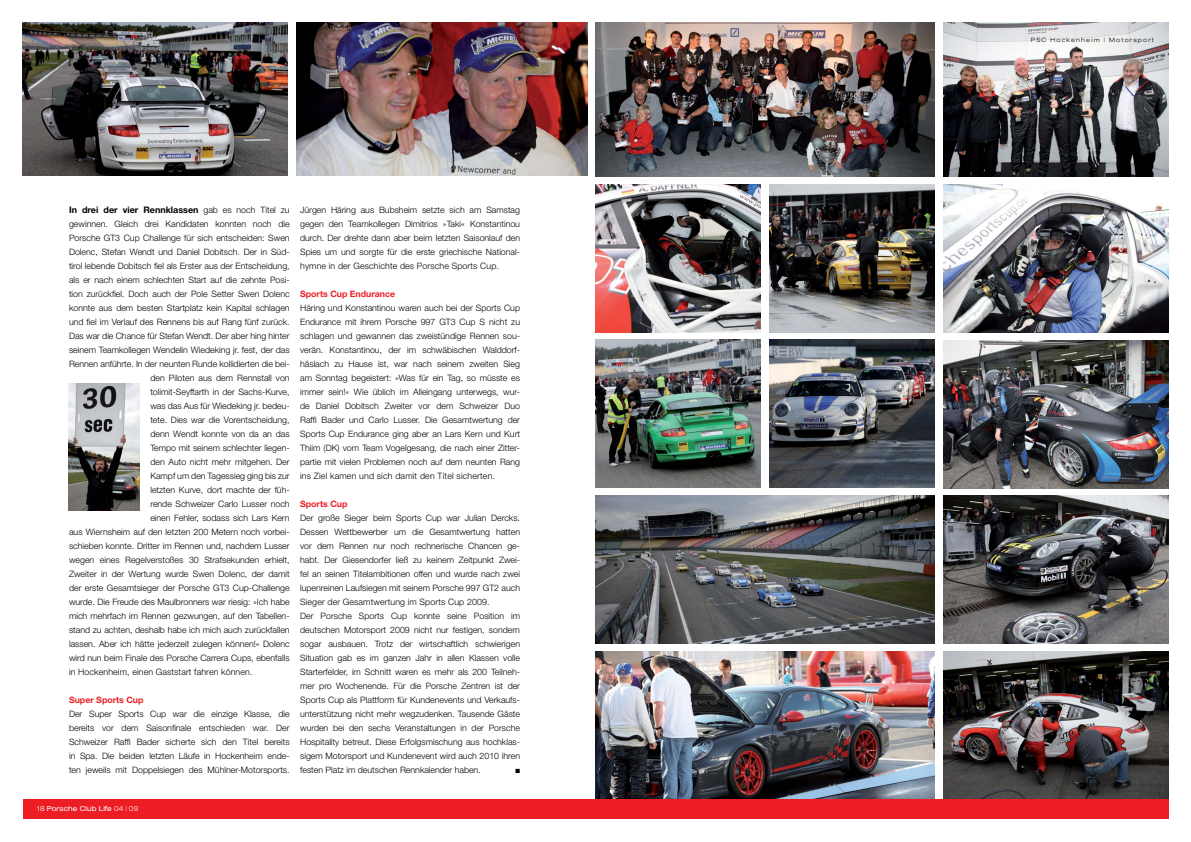
<style>
.page{position:relative;width:1191px;height:842px;background:#fff}
.page>*{position:absolute;margin:0;border:0;box-sizing:border-box;transform-origin:0 0}
.t1{font:700 9px "Helvetica Neue";color:#000}
.t2{font:300 8.8px/14px "Helvetica Neue";color:#000;text-align:justify}
.t3{font:700 8.8px "Helvetica Neue";color:#ed1d24}
.t4{font:expanded 7px "Helvetica Neue";letter-spacing:.005em;color:#fff}
.t5{font:300 expanded 6px "Helvetica Neue";letter-spacing:.2em;color:#000}
.t6{font:6px "Zapf Dingbats ITC";color:#000}
.s1{font-weight:300;font-size:8.8px}
.s2{font-weight:300}
</style>
<div class="page">
<img style="left:595px;top:23px;width:339px;height:153px">
<img style="left:943px;top:23px;width:225px;height:153px">
<img style="left:595px;top:185px;width:165px;height:147px">
<img style="left:769px;top:185px;width:165px;height:147px">
<img style="left:595px;top:340px;width:165px;height:147px">
<img style="left:769px;top:340px;width:165px;height:147px">
<img style="left:943px;top:185px;width:225px;height:147px">
<img style="left:943px;top:341px;width:225px;height:147px">
<img style="left:943px;top:496px;width:225px;height:147px">
<img style="left:595px;top:496px;width:339px;height:147px">
<img style="left:595px;top:652px;width:339px;height:147px">
<img style="left:943px;top:652px;width:225px;height:147px">
<img style="left:68px;top:383px;width:71px;height:127px">
<img style="left:23px;top:23px;width:265px;height:153px">
<img style="left:296px;top:23px;width:291px;height:153px">
<div style="left:23px;top:799px;width:1145px;height:20px;background:#ed1d24"></div>
<p class="t1" style="left:69px;top:204px;width:222px">In drei der vier Rennklassen <span class="s1">gab es noch Titel zu</span></p>
<p class="t2" style="left:69px;top:216px;width:222px">gewinnen. Gleich drei Kandidaten konnten noch die</p>
<p class="t2" style="left:69px;top:230px;width:222px">Porsche GT3 Cup Challenge für sich entscheiden: Swen</p>
<p class="t2" style="left:69px;top:244px;width:222px">Dolenc, Stefan Wendt und Daniel Dobitsch. Der in Süd-</p>
<p class="t2" style="left:69px;top:258px;width:222px">tirol lebende Dobitsch fiel als Erster aus der Entscheidung,</p>
<p class="t2" style="left:69px;top:272px;width:222px">als er nach einem schlechten Start auf die zehnte Posi-</p>
<p class="t2" style="left:69px;top:286px;width:222px">tion zurückfiel. Doch auch der Pole Setter Swen Dolenc</p>
<p class="t2" style="left:69px;top:300px;width:222px">konnte aus dem besten Startplatz kein Kapital schlagen</p>
<p class="t2" style="left:69px;top:314px;width:222px">und fiel im Verlauf des Rennens bis auf Rang fünf zurück.</p>
<p class="t2" style="left:69px;top:328px;width:222px">Das war die Chance für Stefan Wendt. Der aber hing hinter</p>
<p class="t2" style="left:69px;top:342px;width:222px">seinem Teamkollegen Wendelin Wiedeking jr. fest, der das</p>
<p class="t2" style="left:69px;top:356px;width:222px">Rennen anführte. In der neunten Runde kollidierten die bei-</p>
<p class="t2" style="left:150px;top:370px;width:141px">den Piloten aus dem Rennstall von</p>
<p class="t2" style="left:150px;top:384px;width:141px">tolimit-Seyffarth in der Sachs-Kurve,</p>
<p class="t2" style="left:150px;top:398px;width:141px">was das Aus für Wiedeking jr. bedeu-</p>
<p class="t2" style="left:150px;top:412px;width:141px">tete. Dies war die Vorentscheidung,</p>
<p class="t2" style="left:150px;top:426px;width:141px">denn Wendt konnte von da an das</p>
<p class="t2" style="left:150px;top:440px;width:141px">Tempo mit seinem schlechter liegen-</p>
<p class="t2" style="left:150px;top:454px;width:141px">den Auto nicht mehr mitgehen. Der</p>
<p class="t2" style="left:150px;top:468px;width:141px">Kampf um den Tagessieg ging bis zur</p>
<p class="t2" style="left:150px;top:482px;width:141px">letzten Kurve, dort machte der füh-</p>
<p class="t2" style="left:150px;top:496px;width:141px">rende Schweizer Carlo Lusser noch</p>
<p class="t2" style="left:150px;top:510px;width:141px">einen Fehler, sodass sich Lars Kern</p>
<p class="t2" style="left:69px;top:524px;width:222px">aus Wiernsheim auf den letzten 200 Metern noch vorbei-</p>
<p class="t2" style="left:69px;top:538px;width:222px">schieben konnte. Dritter im Rennen und, nachdem Lusser</p>
<p class="t2" style="left:69px;top:552px;width:222px">wegen eines Regelverstoßes 30 Strafsekunden erhielt,</p>
<p class="t2" style="left:69px;top:566px;width:222px">Zweiter in der Wertung wurde Swen Dolenc, der damit</p>
<p class="t2" style="left:69px;top:580px;width:222px">der erste Gesamtsieger der Porsche GT3 Cup-Challenge</p>
<p class="t2" style="left:69px;top:594px;width:222px">wurde. Die Freude des Maulbronners war riesig: »Ich habe</p>
<p class="t2" style="left:69px;top:608px;width:222px">mich mehrfach im Rennen gezwungen, auf den Tabellen-</p>
<p class="t2" style="left:69px;top:622px;width:222px">stand zu achten, deshalb habe ich mich auch zurückfallen</p>
<p class="t2" style="left:69px;top:636px;width:222px">lassen. Aber ich hätte jederzeit zulegen können!« Dolenc</p>
<p class="t2" style="left:69px;top:650px;width:222px">wird nun beim Finale des Porsche Carrera Cups, ebenfalls</p>
<p class="t2" style="left:69px;top:664px;width:185px">in Hockenheim, einen Gaststart fahren können.</p>
<p class="t3" style="left:69px;top:694px;width:76px">Super Sports Cup</p>
<p class="t2" style="left:69px;top:706px;width:222px">Der Super Sports Cup war die einzige Klasse, die bereits vor dem Saisonfinale entschieden war. Der Schweizer Raffi Bader sicherte sich den Titel bereits in Spa. Die beiden letzten Läufe in Hockenheim ende&shy;ten jeweils mit Doppelsiegen des Mühlner-Motorsports.</p>
<p class="t2" style="left:300px;top:202px;width:221px">Jürgen Häring aus Bubsheim setzte sich am Samstag gegen den Teamkollegen Dimitrios »Taki« Konstantinou durch. Der drehte dann aber beim letzten Saisonlauf den Spies um und sorgte für die erste griechische National&shy;hymne in der Geschichte des Porsche Sports Cup.</p>
<p class="t3" style="left:300px;top:288px;width:97px">Sports Cup Endurance</p>
<p class="t2" style="left:300px;top:300px;width:221px">Häring und Konstantinou waren auch bei der Sports Cup Endurance mit ihrem Porsche 997 GT3 Cup S nicht zu schlagen und gewannen das zweistündige Rennen sou&shy;verän. Konstantinou, der im schwäbischen Walddorf&shy;häslach zu Hause ist, war nach seinem zweiten Sieg am Sonntag begeistert: »Was für ein Tag, so müsste es immer sein!« Wie üblich im Alleingang unterwegs, wur&shy;de Daniel Dobitsch Zweiter vor dem Schweizer Duo Raffi Bader und Carlo Lusser. Die Gesamtwertung der Sports Cup Endurance ging aber an Lars Kern und Kurt Thiim (DK) vom Team Vogelgesang, die nach einer Zitter&shy;partie mit vielen Problemen noch auf dem neunten Rang ins Ziel kamen und sich damit den Titel sicherten.</p>
<p class="t3" style="left:300px;top:498px;width:49px">Sports Cup</p>
<p class="t2" style="left:300px;top:510px;width:221px;text-align:left">Der große Sieger beim Sports Cup war Julian Dercks.<br>Dessen Wettbewerber um die Gesamtwertung hatten vor dem Rennen nur noch rechnerische Chancen ge&shy;habt. Der Giesendorfer ließ zu keinem Zeitpunkt Zwei&shy;fel an seinen Titelambitionen offen und wurde nach zwei lupenreinen Laufsiegen mit seinem Porsche 997 GT2 auch Sieger der Gesamtwertung im Sports Cup 2009.<br>Der Porsche Sports Cup konnte seine Position im deutschen Motorsport 2009 nicht nur festigen, sondern sogar ausbauen. Trotz der wirtschaftlich schwierigen Situation gab es im ganzen Jahr in allen Klassen volle Starterfelder, im Schnitt waren es mehr als 200 Teilneh&shy;mer pro Wochenende. Für die Porsche Zentren ist der Sports Cup als Plattform für Kundenevents und Verkaufs&shy;unterstützung nicht mehr wegzudenken. Tausende Gäste wurden bei den sechs Veranstaltungen in der Porsche Hospitality betreut. Diese Erfolgsmischung aus hochklas&shy;sigem Motorsport und Kundenevent wird auch 2010 ihren festen Platz im deutschen Rennkalender haben.</p>
<p class="t6" style="left:515px;top:768px;width:6px">■</p>
<p class="t4" style="left:37px;top:804px;width:103px"><span class="s2">18</span> Porsche Club Life <span class="s2">04 | 09</span></p>
<p class="t5" style="left:1031px;top:36px;width:124px">PSC Hockenheim | Motorsport</p>
</div>
